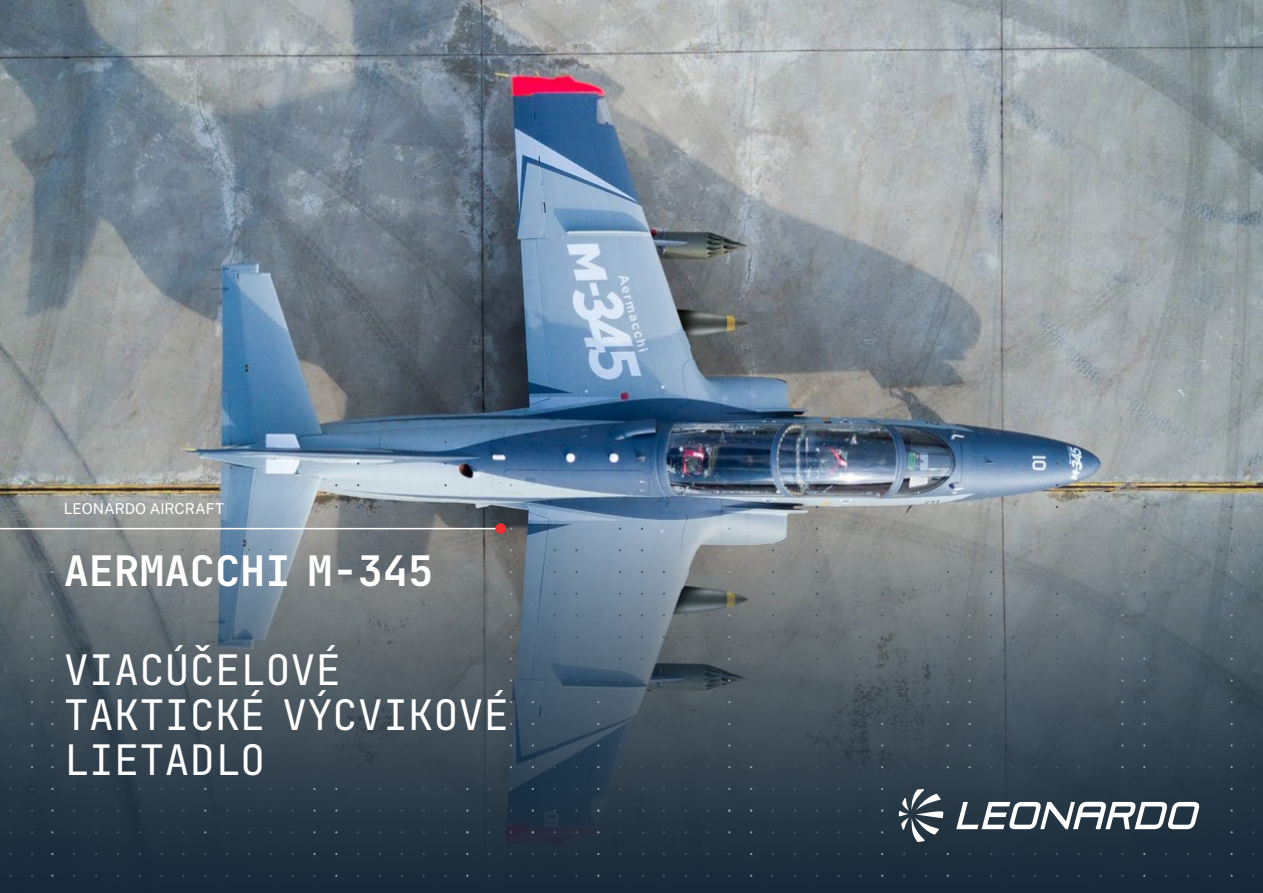
<style>
.page{position:relative;width:1263px;height:893px;background:#fff}
.page>*{position:absolute;margin:0;border:0;box-sizing:border-box;transform-origin:0 0}
.t1{font:42px/45px "Tekne LDO";color:#fff}
.t2{font:700 42px "Tekne LDO";color:#fff}
.t3{font:15px "Public Sans";color:#fff}
</style>
<div class="page">
<img style="left:0;top:0;width:1263px;height:460px">
<svg style="left:0;top:460px;width:1263px;height:433px;background:#54616b"></svg>
<hr style="left:0;top:528px;width:502px;height:1px;background:#fff">
<div style="left:495px;top:523px;width:11px;height:11px;background:#ee3032;border-radius:50%"></div>
<svg style="left:1106px;top:802px;width:93px;height:31px"></svg>
<svg style="left:956px;top:802px;width:150px;height:31px"></svg>
<svg style="left:899px;top:788px;width:50px;height:54px"></svg>
<p class="t3" style="left:64px;top:497px;width:162px">LEONARDO AIRCRAFT</p>
<p class="t2" style="left:64px;top:539px;width:371px">AERMACCHI M-345</p>
<p class="t1" style="left:64px;top:647px;width:447px">VIACÚČELOVÉ<br>TAKTICKÉ VÝCVIKOVÉ<br>LIETADLO</p>
</div>
